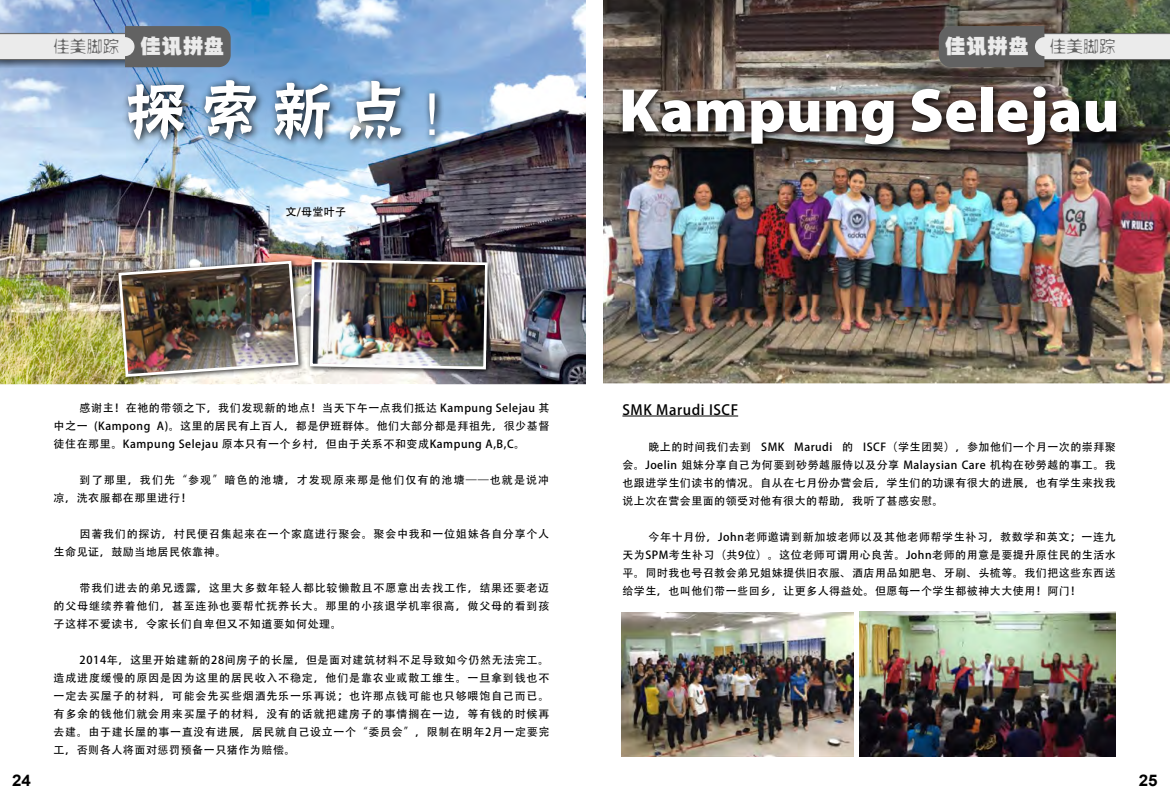
<style>
.page{position:relative;width:1170px;height:801px;background:#fff}
.page>*{position:absolute;margin:0;border:0;box-sizing:border-box;transform-origin:0 0}
.t1{font:62px "Myriad MM 830 600";color:#fff}
.t2{font:60.7px "FZYHJW GB1 0";color:#fff}
.t3{font:20px "FZCCHJW GB1 0";color:#ebebeb}
.t4{font:16px "FZXSHJW GB1 0";color:#626262}
.t5{font:700 16px "Arial";color:#000;scale:1.06 1}
.t6{font:14px "Adobe Heiti Std";letter-spacing:.045em;color:#000}
.t7{font:11px/18px "Adobe Heiti Std";letter-spacing:.05em;color:#000;text-align:justify}
.t8{font:11px/18px "Adobe Heiti Std";letter-spacing:.07em;color:#000}
.t9{font:11px/18px "Adobe Heiti Std";letter-spacing:.095em;color:#000}
.s1{font-family:"FZCCHJW GB1 0";font-size:20px;color:#ebebeb}
.s2{font-family:"FZXSHJW GB1 0";font-size:16px;color:#626262}
</style>
<div class="page">
<img style="left:0;top:1px;width:585px;height:384px">
<div style="left:0;top:31px;width:165px;height:37px;background:#000;opacity:.57"></div>
<svg style="left:0;top:26px;width:231px;height:41px;background:#949aa1"></svg>
<svg style="left:122px;top:74px;width:322px;height:75px;background:#6a89a6"></svg>
<div style="left:115px;top:258px;width:189px;height:125px;background:#000;opacity:.75"></div>
<img style="left:117px;top:259px;width:183px;height:119px">
<div style="left:307px;top:256px;width:187px;height:119px;background:#000;opacity:.75"></div>
<img style="left:309px;top:258px;width:180px;height:113px">
<img style="left:603px;top:1px;width:567px;height:383px">
<img style="left:616px;top:81px;width:509px;height:73px">
<div style="left:1007px;top:31px;width:163px;height:37px;background:#000;opacity:.57"></div>
<svg style="left:939px;top:26px;width:231px;height:41px;background:#8a8c88"></svg>
<hr style="left:622px;top:416px;width:116px;height:1px;background:#000">
<img style="left:621px;top:612px;width:232px;height:144px">
<img style="left:860px;top:612px;width:256px;height:144px">
<h3 class="t4" style="left:54px;top:39px;width:172px">佳美脚踪 <span class="s1">佳讯拼盘</span></h3>
<h2 class="t2" style="left:126px;top:77px;width:353px">探索新点！</h2>
<p class="t7" style="left:285px;top:204px;width:62px">文/母堂叶子</p>
<h3 class="t3" style="left:945px;top:35px;width:172px">佳讯拼盘 <span class="s2">佳美脚踪</span></h3>
<h1 class="t1" style="left:619px;top:81px;width:502px">Kampung Selejau</h1>
<h3 class="t5" style="left:12px;top:770px;width:19px">24</h3>
<p class="t7" style="left:54px;top:399px;width:497px;text-indent:26px">感谢主！在祂的带领之下，我们发现新的地点！当天下午一点我们抵达 Kampung Selejau 其中之一 (Kampong A)。这里的居民有上百人，都是伊班群体。他们大部分都是拜祖先，很少基督徒住在那里。Kampung Selejau 原本只有一个乡村，但由于关系不和变成Kampung A,B,C。</p>
<p class="t9" style="left:54px;top:471px;width:497px;text-indent:26px">到了那里，我们先“参观”暗色的池塘，才发现原来那是他们仅有的池塘——也就是说冲凉，洗衣服都在那里进行！</p>
<p class="t8" style="left:54px;top:525px;width:497px;text-indent:26px">因著我们的探访，村民便召集起来在一个家庭进行聚会。聚会中我和一位姐妹各自分享个人生命见证，鼓励当地居民依靠神。</p>
<p class="t7" style="left:54px;top:579px;width:497px;text-indent:26px">带我们进去的弟兄透露，这里大多数年轻人都比较懒散且不愿意出去找工作，结果还要老迈的父母继续养着他们，甚至连孙也要帮忙抚养长大。那里的小孩退学机率很高，做父母的看到孩子这样不爱读书，令家长们自卑但又不知道要如何处理。</p>
<p class="t7" style="left:54px;top:651px;width:497px;text-indent:26px">2014年，这里开始建新的28间房子的长屋，但是面对建筑材料不足导致如今仍然无法完工。造成进度缓慢的原因是因为这里的居民收入不稳定，他们是靠农业或散工维生。一旦拿到钱也不一定去买屋子的材料，可能会先买些烟酒先乐一乐再说；也许那点钱可能也只够喂饱自己而已。有多余的钱他们就会用来买屋子的材料，没有的话就把建房子的事情搁在一边，等有钱的时候再去建。由于建长屋的事一直没有进展，居民就自己设立一个“委员会”，限制在明年2月一定要完工，否则各人将面对惩罚预备一只猪作为赔偿。</p>
<p class="t6" style="left:622px;top:401px;width:117px">SMK Marudi ISCF</p>
<p class="t7" style="left:622px;top:438px;width:495px;text-indent:26px">晚上的时间我们去到 SMK Marudi 的 ISCF（学生团契），参加他们一个月一次的崇拜聚会。Joelin 姐妹分享自己为何要到砂勞越服侍以及分享 Malaysian Care 机构在砂勞越的事工。我也跟进学生们读书的情况。自从在七月份办营会后，学生们的功课有很大的进展，也有学生来找我说上次在营会里面的领受对他有很大的帮助，我听了甚感安慰。</p>
<p class="t7" style="left:622px;top:528px;width:495px;text-indent:26px">今年十月份，John老师邀请到新加坡老师以及其他老师帮学生补习，教数学和英文；一连九天为SPM考生补习（共9位）。这位老师可谓用心良苦。John老师的用意是要提升原住民的生活水平。同时我也号召教会弟兄姐妹提供旧衣服、酒店用品如肥皂、牙刷、头梳等。我们把这些东西送给学生，也叫他们带一些回乡，让更多人得益处。但愿每一个学生都被神大大使用！阿门！</p>
<h3 class="t5" style="left:1139px;top:770px;width:19px">25</h3>
</div>
